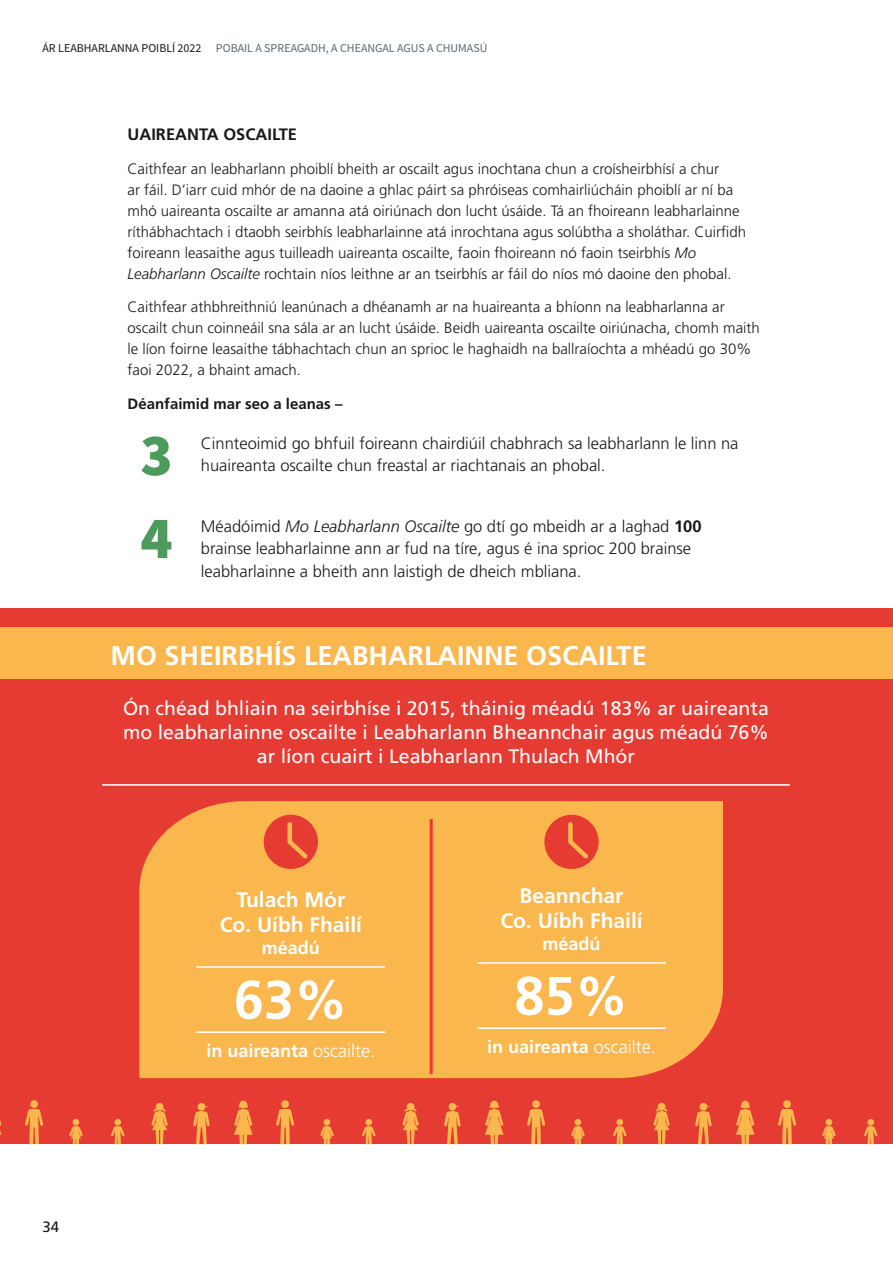
<style>
.page{position:relative;width:893px;height:1263px;background:#fff}
.page>*{position:absolute;margin:0;border:0;box-sizing:border-box;transform-origin:0 0}
.NUMBER{font:900 60px "Source Sans Pro";color:#4c9b5d}
.t1{font:700 54px "Frutiger LT Std";color:#fff}
.t2{font:700 27px "Frutiger LT Std";color:#fff}
.t3{font:700 21px/25.2px "Frutiger LT Std";color:#fff;text-align:center}
.t4{font:19.5px/24px "Frutiger LT Std";color:#fff;text-align:center}
.t5{font:700 18px "Frutiger LT Std";color:#fff}
.GOAL_ITALIC_TEXT{font:300 16.5px/22.5px "Frutiger LT Std";color:#1a171c}
.t6{font:700 16.5px "Frutiger LT Std";color:#1a171c}
.Body_3{font:300 15px/21px "Frutiger LT Std";color:#1a171c}
.Body_3-2{font:700 15px "Frutiger LT Std";color:#1a171c}
.t7{font:15px "Frutiger LT Std";color:#1a171c}
.t8{font:12px "Source Sans Pro";color:#5f686d}
.s1{color:#1a171c}
.s2{font-style:italic}
.s3{font-weight:700}
.s4{font-weight:300}
</style>
<div class="page">
<div style="left:0;top:608px;width:893px;height:536px;background:#e53b32"></div>
<div style="left:0;top:628px;width:893px;height:51px;background:#f9b74e"></div>
<div style="left:139px;top:801px;width:584px;height:277px;background:#f9b74e"></div>
<div style="left:783px;top:1100px;width:8px;height:8px;background:#f9b74e;border-radius:50%"></div>
<svg style="left:778px;top:1109px;width:18px;height:35px"></svg>
<div style="left:30px;top:1100px;width:8px;height:8px;background:#f9b74e;border-radius:50%"></div>
<svg style="left:25px;top:1109px;width:18px;height:35px"></svg>
<div style="left:616px;top:1119px;width:7px;height:6px;background:#f9b74e;border-radius:50%"></div>
<svg style="left:613px;top:1126px;width:14px;height:18px"></svg>
<svg style="left:736px;top:1101px;width:18px;height:43px"></svg>
<svg style="left:0;top:1120px;width:2px;height:15px"></svg>
<svg style="left:653px;top:1103px;width:17px;height:41px"></svg>
<div style="left:574px;top:1119px;width:7px;height:6px;background:#f9b74e;border-radius:50%"></div>
<svg style="left:571px;top:1126px;width:14px;height:18px"></svg>
<svg style="left:695px;top:1103px;width:17px;height:41px"></svg>
<div style="left:532px;top:1100px;width:8px;height:8px;background:#f9b74e;border-radius:50%"></div>
<svg style="left:527px;top:1109px;width:18px;height:35px"></svg>
<div style="left:365px;top:1119px;width:7px;height:6px;background:#f9b74e;border-radius:50%"></div>
<svg style="left:362px;top:1126px;width:14px;height:18px"></svg>
<svg style="left:485px;top:1101px;width:19px;height:43px"></svg>
<svg style="left:402px;top:1103px;width:17px;height:41px"></svg>
<svg style="left:320px;top:1119px;width:14px;height:25px"></svg>
<svg style="left:444px;top:1103px;width:17px;height:41px"></svg>
<div style="left:281px;top:1100px;width:8px;height:8px;background:#f9b74e;border-radius:50%"></div>
<svg style="left:276px;top:1109px;width:18px;height:35px"></svg>
<div style="left:114px;top:1119px;width:7px;height:6px;background:#f9b74e;border-radius:50%"></div>
<svg style="left:111px;top:1126px;width:14px;height:18px"></svg>
<div style="left:867px;top:1119px;width:7px;height:6px;background:#f9b74e;border-radius:50%"></div>
<svg style="left:864px;top:1126px;width:14px;height:18px"></svg>
<svg style="left:234px;top:1101px;width:19px;height:43px"></svg>
<svg style="left:151px;top:1103px;width:17px;height:41px"></svg>
<svg style="left:69px;top:1119px;width:14px;height:25px"></svg>
<div style="left:825px;top:1119px;width:7px;height:6px;background:#f9b74e;border-radius:50%"></div>
<svg style="left:822px;top:1126px;width:14px;height:18px"></svg>
<svg style="left:193px;top:1103px;width:17px;height:41px"></svg>
<hr style="left:102px;top:784px;width:688px;height:2px;background:#fff">
<hr style="left:196px;top:966px;width:189px;height:2px;background:#fff">
<hr style="left:196px;top:1031px;width:189px;height:2px;background:#fff">
<div style="left:264px;top:815px;width:54px;height:54px;background:#e53b32;border-radius:50%"></div>
<svg style="left:287px;top:820px;width:25px;height:42px"></svg>
<div style="left:544px;top:815px;width:55px;height:54px;background:#e53b32;border-radius:50%"></div>
<svg style="left:568px;top:820px;width:24px;height:42px"></svg>
<hr style="left:477px;top:962px;width:189px;height:2px;background:#fff">
<hr style="left:477px;top:1027px;width:189px;height:2px;background:#fff">
<hr style="left:430px;top:819px;width:3px;height:255px;background:#e53b32">
<p class="t8" style="left:43px;top:40px;width:446px"><span class="s1">ÁR LEABHARLANNA POIBLÍ 2022</span> POBAIL A SPREAGADH, A CHEANGAL AGUS A CHUMASÚ</p>
<h2 class="t6" style="left:128px;top:125px;width:171px">UAIREANTA OSCAILTE</h2>
<p class="Body_3" style="left:128px;top:158px;width:620px">Caithfear an leabharlann phoiblí bheith ar oscailt agus inochtana chun a croísheirbhísí a chur<br>ar fáil. D’iarr cuid mhór de na daoine a ghlac páirt sa phróiseas comhairliúcháin phoiblí ar ní ba mhó uaireanta oscailte ar amanna atá oiriúnach don lucht úsáide. Tá an fhoireann leabharlainne ríthábhachtach i dtaobh seirbhís leabharlainne atá inrochtana agus solúbtha a sholáthar. Cuirfidh foireann leasaithe agus tuilleadh uaireanta oscailte, faoin fhoireann nó faoin tseirbhís <span class="s2">Mo Leabharlann Oscailte</span> rochtain níos leithne ar an tseirbhís ar fáil do níos mó daoine den phobal.</p>
<p class="Body_3" style="left:128px;top:297px;width:634px">Caithfear athbhreithniú leanúnach a dhéanamh ar na huaireanta a bhíonn na leabharlanna ar oscailt chun coinneáil sna sála ar an lucht úsáide. Beidh uaireanta oscailte oiriúnacha, chomh maith le líon foirne leasaithe tábhachtach chun an sprioc le haghaidh na ballraíochta a mhéadú go 30% faoi 2022, a bhaint amach.</p>
<p class="Body_3-2" style="left:128px;top:395px;width:217px">Déanfaimid mar seo a leanas –</p>
<p class="NUMBER" style="left:140px;top:416px;width:34px">3</p>
<p class="GOAL_ITALIC_TEXT" style="left:201px;top:432px;width:539px">Cinnteoimid go bhfuil foireann chairdiúil chabhrach sa leabharlann le linn na huaireanta oscailte chun freastal ar riachtanais an phobal.</p>
<p class="NUMBER" style="left:140px;top:499px;width:34px">4</p>
<p class="GOAL_ITALIC_TEXT" style="left:201px;top:515px;width:502px">Méadóimid <span class="s2">Mo Leabharlann Oscailte</span> go dtí go mbeidh ar a laghad <span class="s3">100 </span>brainse leabharlainne ann ar fud na tíre, agus é ina sprioc 200 brainse leabharlainne a bheith ann laistigh de dheich mbliana.</p>
<p class="t2" style="left:111px;top:640px;width:538px">MO SHEIRBHÍS LEABHARLAINNE OSCAILTE</p>
<p class="t4" style="left:123px;top:696px;width:647px">Ón chéad bhliain na seirbhíse i 2015, tháinig méadú 183% ar uaireanta mo leabharlainne oscailte i Leabharlann Bheannchair agus méadú 76% ar líon cuairt i Leabharlann Thulach Mhór</p>
<p class="t7" style="left:43px;top:1218px;width:18px">34</p>
<p class="t3" style="left:220px;top:887px;width:144px">Tulach Mór<br>Co. Uíbh Fhailí</p>
<p class="t5" style="left:262px;top:937px;width:60px">méadú</p>
<p class="t1" style="left:234px;top:968px;width:116px">63%</p>
<p class="t5" style="left:206px;top:1040px;width:170px">in uaireanta <span class="s4">oscailte.</span></p>
<p class="t3" style="left:500px;top:883px;width:144px">Beannchar<br>Co. Uíbh Fhailí</p>
<p class="t5" style="left:542px;top:933px;width:60px">méadú</p>
<p class="t1" style="left:514px;top:964px;width:116px">85%</p>
<p class="t5" style="left:487px;top:1036px;width:170px">in uaireanta <span class="s4">oscailte.</span></p>
</div>
